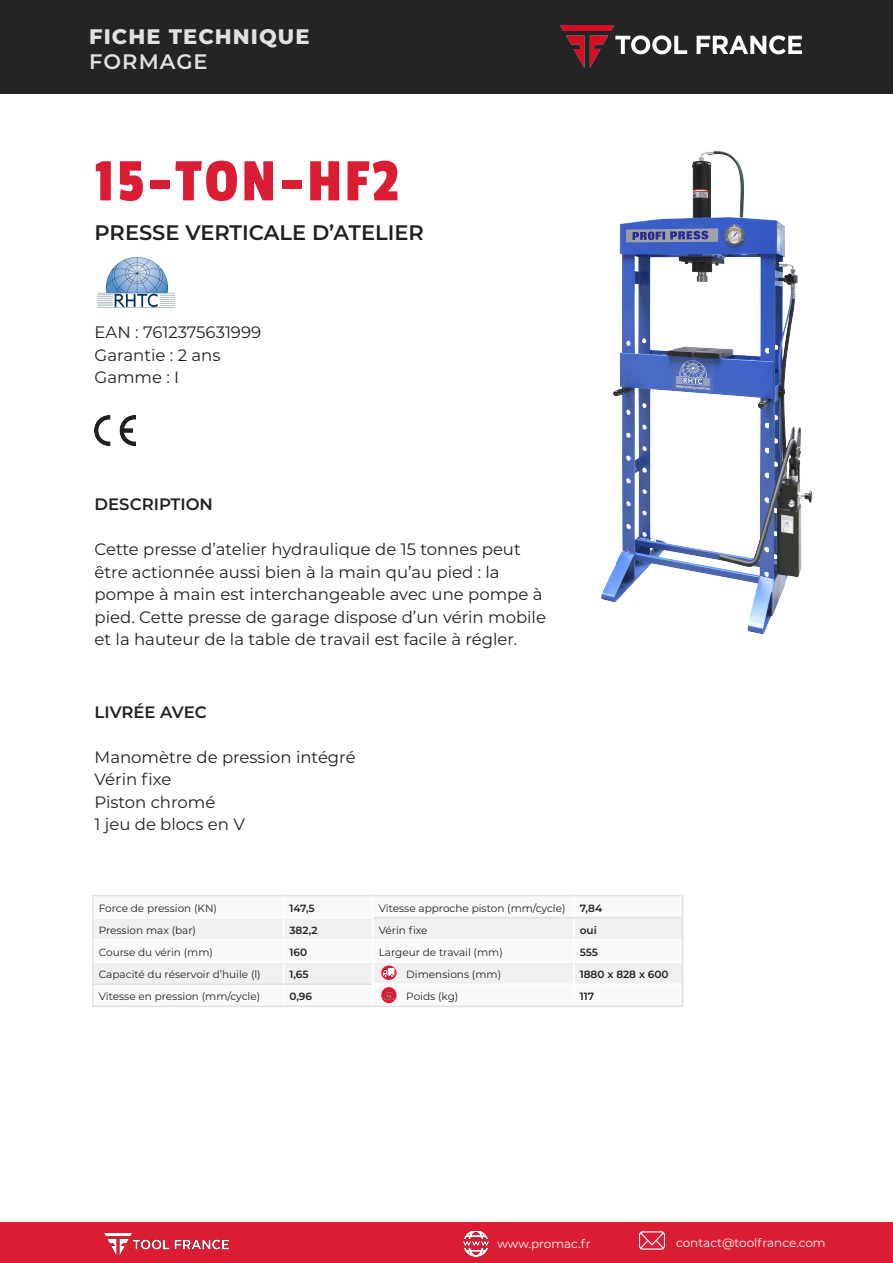
<style>
.page{position:relative;width:893px;height:1263px;background:#fff}
.page>*{position:absolute;margin:0;border:0;box-sizing:border-box;transform-origin:0 0}
.t1{font:63px "Passion One";letter-spacing:.05em;color:#db1d33}
.t2{font:600 21px "Montserrat";color:#231f20}
.t3{font:800 21px "Montserrat";letter-spacing:.05em;color:#e2e1e1}
.t4{font:600 21px "Montserrat";letter-spacing:.05em;color:#e2e1e1}
.t5{font:16.5px/22.5px "Montserrat";color:#231f20}
.t6{font:600 16.5px "Montserrat";color:#231f20}
.t7{font:12px "Montserrat";color:#fff}
.t8{font:10.5px "Montserrat";color:#231f20}
.t9{font:600 10.5px "Montserrat";color:#231f20}
</style>
<div class="page">
<div style="left:0;top:0;width:893px;height:94px;background:#242424"></div>
<div style="left:0;top:1222px;width:893px;height:41px;background:#db1d33"></div>
<img style="left:104px;top:1233px;width:124px;height:22px">
<img style="left:560px;top:25px;width:242px;height:42px">
<img style="left:601px;top:150px;width:212px;height:485px">
<img style="left:97px;top:257px;width:78px;height:51px">
<img style="left:95px;top:416px;width:41px;height:29px">
<img style="left:463px;top:1231px;width:25px;height:25px">
<img style="left:639px;top:1231px;width:25px;height:19px">
<hr style="left:92px;top:895px;width:191px;height:1px;background:#e2e1e1">
<hr style="left:92px;top:896px;width:2px;height:22px;background:#e2e1e1">
<hr style="left:283px;top:895px;width:90px;height:1px;background:#e2e1e1">
<hr style="left:373px;top:895px;width:201px;height:1px;background:#e2e1e1">
<hr style="left:574px;top:895px;width:109px;height:1px;background:#e2e1e1">
<hr style="left:92px;top:918px;width:2px;height:22px;background:#e2e1e1">
<hr style="left:92px;top:940px;width:2px;height:22px;background:#e2e1e1">
<hr style="left:92px;top:962px;width:2px;height:21px;background:#e2e1e1">
<hr style="left:92px;top:983px;width:191px;height:2px;background:#e2e1e1">
<hr style="left:92px;top:985px;width:2px;height:20px;background:#e2e1e1">
<hr style="left:92px;top:1005px;width:191px;height:2px;background:#e2e1e1">
<hr style="left:283px;top:1005px;width:90px;height:2px;background:#e2e1e1">
<hr style="left:373px;top:1005px;width:201px;height:2px;background:#e2e1e1">
<hr style="left:574px;top:1005px;width:109px;height:2px;background:#e2e1e1">
<svg style="left:93px;top:896px;width:590px;height:109px"></svg>
<p class="t3" style="left:89px;top:21px;width:222px">FICHE TECHNIQUE</p>
<p class="t4" style="left:89px;top:47px;width:120px">FORMAGE</p>
<p class="t1" style="left:95px;top:148px;width:305px">15-TON-HF2</p>
<p class="t2" style="left:95px;top:218px;width:331px">PRESSE VERTICALE D’ATELIER</p>
<p class="t5" style="left:95px;top:321px;width:168px">EAN : 7612375631999</p>
<p class="t5" style="left:95px;top:343px;width:127px">Garantie : 2 ans</p>
<p class="t5" style="left:95px;top:366px;width:86px">Gamme : I</p>
<p class="t6" style="left:95px;top:493px;width:120px">DESCRIPTION</p>
<p class="t5" style="left:95px;top:537px;width:453px">Cette presse d’atelier hydraulique de 15 tonnes peut être actionnée aussi bien à la main qu’au pied : la pompe à main est interchangeable avec une pompe à pied. Cette presse de garage dispose d’un vérin mobile et la hauteur de la table de travail est facile à régler.</p>
<p class="t6" style="left:95px;top:700px;width:114px">LIVRÉE AVEC</p>
<p class="t5" style="left:95px;top:745px;width:263px">Manomètre de pression intégré</p>
<p class="t5" style="left:95px;top:768px;width:78px">Vérin fixe</p>
<p class="t5" style="left:95px;top:790px;width:122px">Piston chromé</p>
<p class="t5" style="left:95px;top:813px;width:152px">1 jeu de blocs en V</p>
<p class="t8" style="left:99px;top:901px;width:120px">Force de pression (KN)</p>
<p class="t9" style="left:289px;top:900px;width:27px">147,5</p>
<p class="t8" style="left:379px;top:901px;width:188px">Vitesse approche piston (mm/cycle)</p>
<p class="t9" style="left:580px;top:900px;width:24px">7,84</p>
<p class="t8" style="left:99px;top:923px;width:99px">Pression max (bar)</p>
<p class="t9" style="left:289px;top:923px;width:29px">382,2</p>
<p class="t8" style="left:379px;top:923px;width:50px">Vérin fixe</p>
<p class="t9" style="left:580px;top:923px;width:18px">oui</p>
<p class="t8" style="left:99px;top:945px;width:116px">Course du vérin (mm)</p>
<p class="t9" style="left:289px;top:945px;width:19px">160</p>
<p class="t8" style="left:379px;top:945px;width:126px">Largeur de travail (mm)</p>
<p class="t9" style="left:580px;top:945px;width:20px">555</p>
<p class="t8" style="left:99px;top:967px;width:163px">Capacité du réservoir d’huile (l)</p>
<p class="t9" style="left:289px;top:967px;width:21px">1,65</p>
<p class="t8" style="left:406px;top:967px;width:96px">Dimensions (mm)</p>
<p class="t9" style="left:580px;top:967px;width:90px">1880 x 828 x 600</p>
<p class="t8" style="left:99px;top:989px;width:163px">Vitesse en pression (mm/cycle)</p>
<p class="t9" style="left:289px;top:989px;width:24px">0,96</p>
<p class="t8" style="left:406px;top:989px;width:54px">Poids (kg)</p>
<p class="t9" style="left:580px;top:989px;width:16px">117</p>
<p class="t7" style="left:497px;top:1235px;width:95px">www.promac.fr</p>
<p class="t7" style="left:676px;top:1234px;width:151px">contact@toolfrance.com</p>
</div>
